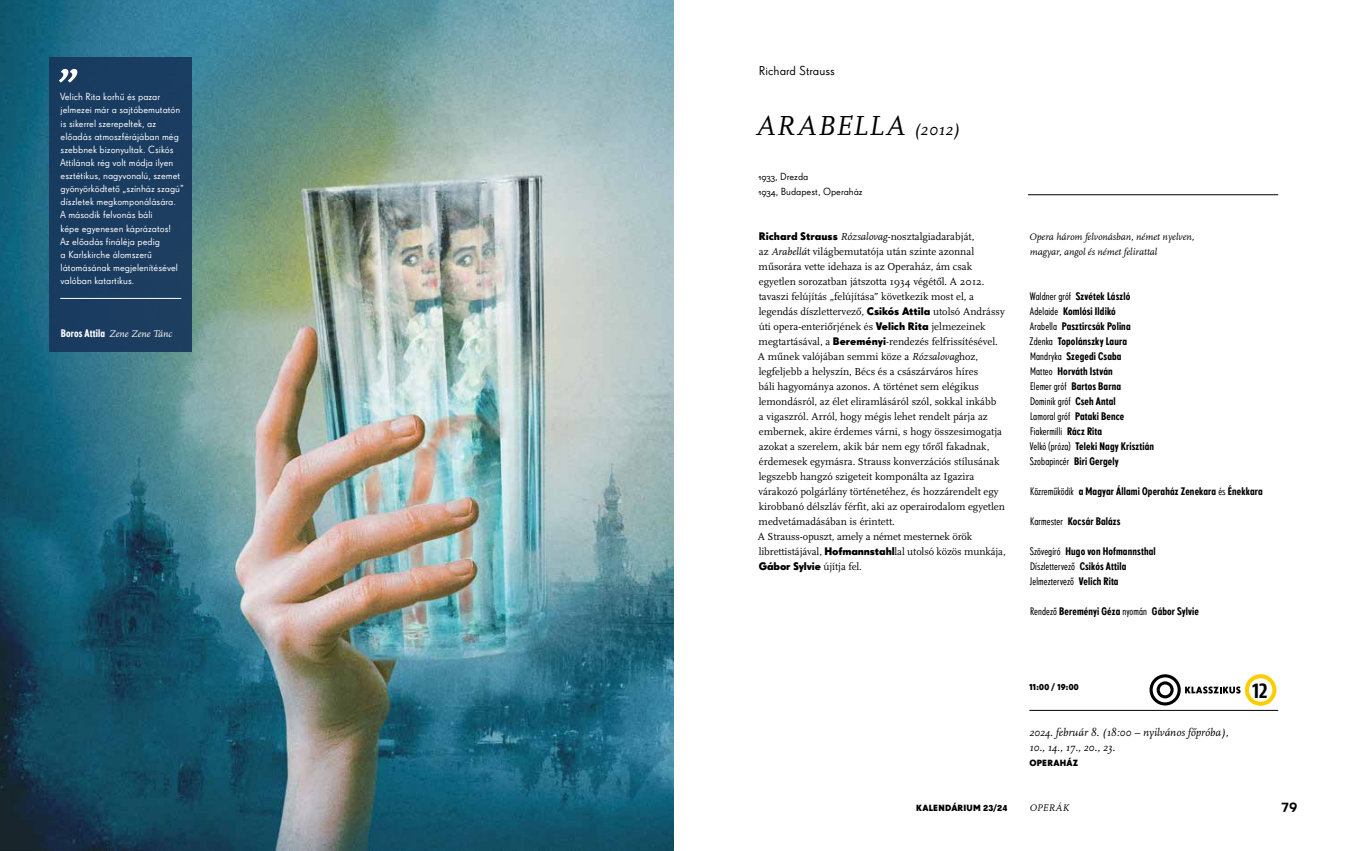
<style>
.page{position:relative;width:1347px;height:851px;background:#fff}
.page>*{position:absolute;margin:0;border:0;box-sizing:border-box;transform-origin:0 0}
.t1{font:italic 700 56.25px "Scala";color:#fff}
.t2{font:italic 28.75px "Scala";letter-spacing:.035em;color:#000}
.t3{font:700 21.88px "Fago Co";color:#000}
.t4{font:500 15px "Super Grotesk Pro";color:#000}
.t5{font:12.5px "Super Grotesk Pro";color:#000}
.t6{font:italic 11.25px/15px "Scala";color:#000}
.t7{font:10.62px/15px "Scala";color:#000}
.t8{font:500 condensed 10.62px/15px "Super Grotesk Pro";letter-spacing:.015em;color:#000}
.t9{font:700 10.62px "Super Grotesk Pro";letter-spacing:-.01em;color:#000}
.t10{font:10px/13.1px "Super Grotesk Pro";color:#fff}
.t11{font:italic 10px/15px "Scala";color:#000}
.t12{font:10px/15px "Super Grotesk Pro";color:#000}
.t13{font:italic 10px "Scala";color:#fff}
.t14{font:700 8.75px "Super Grotesk Pro";letter-spacing:.025em;color:#000}
.s1{font-family:"Super Grotesk Pro";font-weight:500;font-style:normal;font-stretch:condensed;font-size:10.62px}
.s2{font-size:17.5px}
.s3{font-family:"Super Grotesk Pro";font-weight:700}
.s4{font-style:italic}
.s5{font-family:"Scala";font-weight:400}
.s6{font-weight:400}
</style>
<div class="page">
<img style="left:0;top:0;width:673px;height:850px">
<hr style="left:1029px;top:710px;width:249px;height:1px;background:#000">
<hr style="left:1028px;top:194px;width:250px;height:1px;background:#000">
<svg style="left:1149px;top:674px;width:127px;height:31px"></svg>
<div style="left:50px;top:57px;width:142px;height:294px;background:#1a3c60"></div>
<hr style="left:60px;top:298px;width:121px;height:1px;background:#fff">
<h1 class="t1" style="left:57px;top:25px;width:25px">„</h1>
<p class="t10" style="left:60px;top:90px;width:125px">Velich Rita korhű és pazar jelmezei már a sajtóbemutatón is sikerrel szerepeltek, az előadás atmoszférájában még szebbnek bizonyultak. Csikós<br>Attilának rég volt módja ilyen esztétikus, nagyvonalú, szemet gyönyörködtető „színház szagú” díszletek megkomponálására.<br>A második felvonás báli<br>képe egyenesen káprázatos!<br>Az előadás fináléja pedig<br>a Karlskirche álomszerű látomásának megjelenítésével valóban katartikus.</p>
<p class="t13" style="left:61px;top:328px;width:113px"><span class="s1">Boros Attila</span> Zene Zene Tánc</p>
<p class="t5" style="left:759px;top:64px;width:78px">Richard Strauss</p>
<h2 class="t2" style="left:755px;top:111px;width:206px">ARABELLA <span class="s2">(2012)</span></h2>
<p class="t12" style="left:758px;top:169px;width:106px">1933, Drezda<br>1934, Budapest, Operaház</p>
<p class="t7" style="left:758px;top:229px;width:249px"><span class="s3">Richard Strauss</span> <span class="s4">Rózsalovag</span>-nosztalgiadarabját,<br>az <span class="s4">Arabellá</span>t világbemutatója után szinte azonnal műsorára vette idehaza is az Operaház, ám csak egyetlen sorozatban játszotta 1934 végétől. A 2012. tavaszi felújítás „felújítása” következik most el, a legendás díszlettervező, <span class="s3">Csikós Attila</span> utolsó Andrássy úti opera-enteriőrjének és <span class="s3">Velich Rita</span> jelmezeinek megtartásával, a <span class="s3">Bereményi</span>-rendezés felfrissítésével.<br>A műnek valójában semmi köze a <span class="s4">Rózsalovag</span>hoz, legfeljebb a helyszín, Bécs és a császárváros híres<br>báli hagyománya azonos. A történet sem elégikus lemondásról, az élet eliramlásáról szól, sokkal inkább<br>a vigaszról. Arról, hogy mégis lehet rendelt párja az embernek, akire érdemes várni, s hogy összesimogatja azokat a szerelem, akik bár nem egy tőről fakadnak, érdemesek egymásra. Strauss konverzációs stílusának legszebb hangzó szigeteit komponálta az Igazira várakozó polgárlány történetéhez, és hozzárendelt egy kirobbanó délszláv férfit, aki az operairodalom egyetlen medvetámadásában is érintett.<br>A Strauss-opuszt, amely a német mesternek örök librettistájával, <span class="s3">Hofmannstahl</span>lal utolsó közös munkája,</p>
<p class="t9" style="left:759px;top:560px;width:105px">Gábor Sylvie <span class="s5">újítja fel.</span></p>
<p class="t11" style="left:1029px;top:230px;width:167px">Opera három felvonásban, német nyelven, magyar, angol és német felirattal</p>
<p class="t8" style="left:1029px;top:289px;width:126px"><span class="s6">Waldner gróf</span> Szvétek László<br><span class="s6">Adelaide</span> Komlósi Ildikó<br><span class="s6">Arabella</span> Pasztircsák Polina<br><span class="s6">Zdenka</span> Topolánszky Laura<br><span class="s6">Mandryka</span> Szegedi Csaba<br><span class="s6">Matteo</span> Horváth István<br><span class="s6">Elemer gróf</span> Bartos Barna<br><span class="s6">Dominik gróf</span> Cseh Antal<br><span class="s6">Lamoral gróf</span> Pataki Bence<br><span class="s6">Fiakermilli</span> Rácz Rita<br><span class="s6">Velkó (próza)</span> Teleki Nagy Krisztián<br><span class="s6">Szobapincér</span> Biri Gergely</p>
<p class="t8" style="left:1030px;top:484px;width:234px"><span class="s6">Közreműködik</span> a Magyar Állami Operaház Zenekara <span class="s6">és</span> Énekkara</p>
<p class="t8" style="left:1030px;top:514px;width:92px"><span class="s6">Karmester</span> Kocsár Balázs</p>
<p class="t8" style="left:1030px;top:544px;width:127px"><span class="s6">Szövegíró</span> Hugo von Hofmannsthal<br><span class="s6">Díszlettervező</span> Csikós Attila<br><span class="s6">Jelmeztervező</span> Velich Rita</p>
<p class="t8" style="left:1030px;top:604px;width:170px"><span class="s6">Rendező</span> Bereményi Géza <span class="s6">nyomán</span> Gábor Sylvie</p>
<p class="t14" style="left:1029px;top:681px;width:51px">11:00 / 19:00</p>
<h3 class="t3" style="left:1252px;top:677px;width:16px">12</h3>
<p class="t6" style="left:1029px;top:724px;width:201px">2024. február 8. (18:00 – nyilvános főpróba),<br>10., 14., 17., 20., 23.</p>
<p class="t14" style="left:1029px;top:756px;width:50px">OPERAHÁZ</p>
<p class="t14" style="left:916px;top:801px;width:93px">KALENDÁRIUM 23/24</p>
<p class="t11" style="left:1029px;top:800px;width:41px">OPERÁK</p>
<h3 class="t4" style="left:1281px;top:795px;width:17px">79</h3>
</div>
